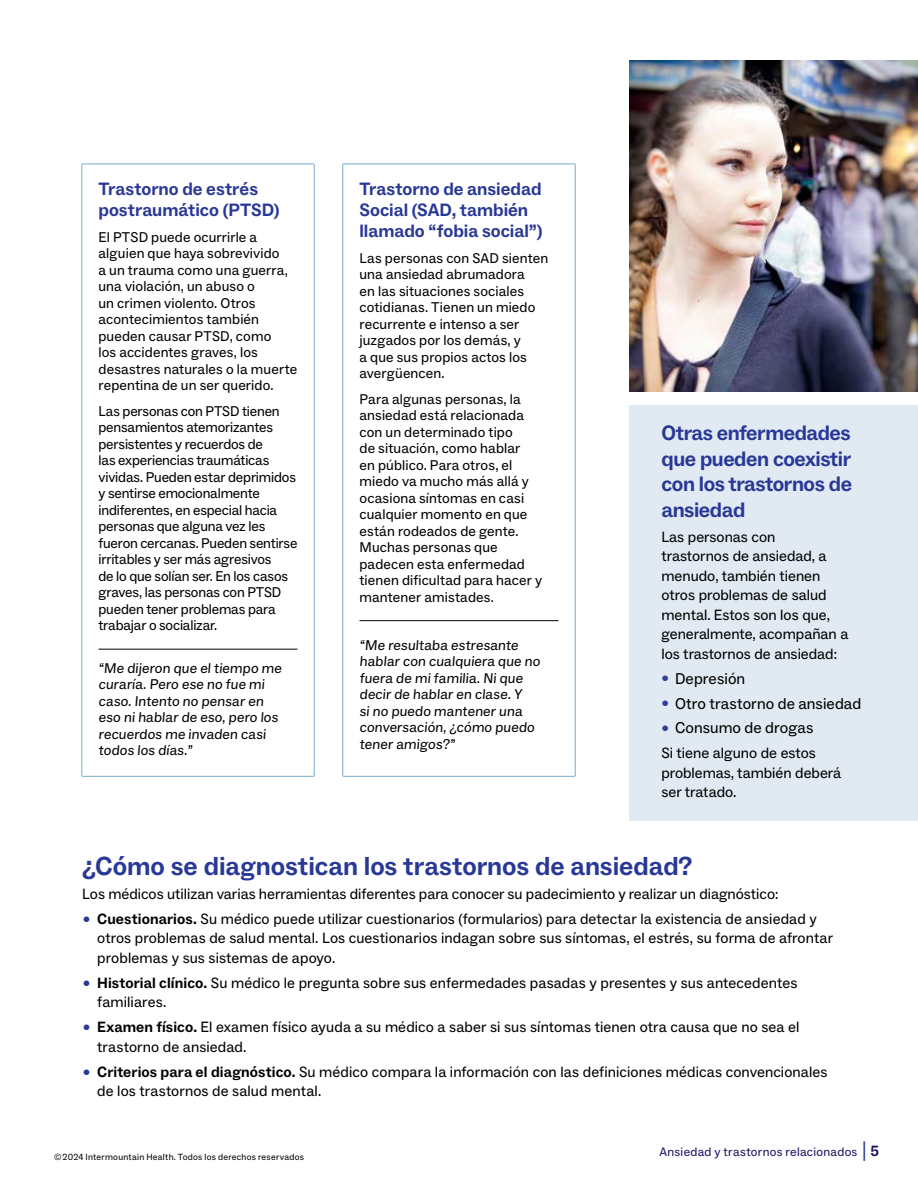
<style>
.page{position:relative;width:918px;height:1188px;background:#fff}
.page>*{position:absolute;margin:0;border:0;box-sizing:border-box;transform-origin:0 0}
.Head_2{font:700 26.25px "ABC Social";color:#293896}
.toc_head{font:700 21px/25.5px "ABC Social";letter-spacing:-.02em;color:#293896;text-align:justify}
.head_1{font:700 18px/21px "ABC Social";color:#293896}
.t1{font:15.75px "ABC Social";letter-spacing:.005em;color:#000}
.toc_text_tight{font:15px/19.5px "ABC Social";letter-spacing:.005em;color:#000}
.Main_tight_1{font:15px "ABC Social";color:#000}
.Text_Rule_Line{font:14.25px/16.5px "ABC Social";letter-spacing:.01em;color:#000}
.Text_Rule_Line-2{font:14.25px/16.5px "ABC Social";letter-spacing:-.01em;color:#000}
.Quote_Tight{font:14.25px/16.5px "ABC Social";color:#000}
.t2{font:12.3px "ABC Social";letter-spacing:.025em;color:#1b1464}
.t3{font:9px "ABC Social";letter-spacing:.025em;color:#000}
.s1{font-size:13.5px;color:#323f99}
.s2{font-size:13.5px;color:#293896}
.s3{font-weight:700}
.s4{font-size:19.5px;color:#293896}
.s5{font-weight:700;font-size:15px}
</style>
<div class="page">
<div style="left:630px;top:405px;width:288px;height:416px;background:#e1eaf2"></div>
<hr style="left:99px;top:649px;width:198px;height:1px;background:#000">
<div style="left:81px;top:163px;width:234px;height:614px;border:1px solid #88b6d4"></div>
<hr style="left:360px;top:620px;width:198px;height:1px;background:#000">
<div style="left:342px;top:163px;width:234px;height:614px;border:1px solid #88b6d4"></div>
<img style="left:630px;top:60px;width:288px;height:332px">
<p class="head_1" style="left:99px;top:179px;width:182px">Trastorno de estrés postraumático (PTSD)</p>
<p class="Text_Rule_Line" style="left:99px;top:229px;width:200px">El PTSD puede ocurrirle a alguien que haya sobrevivido<br>a un trauma como una guerra, una violación, un abuso o<br>un crimen violento. Otros acontecimientos también pueden causar PTSD, como<br>los accidentes graves, los desastres naturales o la muerte repentina de un ser querido.</p>
<p class="Text_Rule_Line-2" style="left:99px;top:403px;width:200px">Las personas con PTSD tienen pensamientos atemorizantes persistentes y recuerdos de<br>las experiencias traumáticas vividas. Pueden estar deprimidos y sentirse emocionalmente indiferentes, en especial hacia personas que alguna vez les fueron cercanas. Pueden sentirse irritables y ser más agresivos<br>de lo que solían ser. En los casos graves, las personas con PTSD pueden tener problemas para trabajar o socializar.</p>
<p class="Quote_Tight" style="left:99px;top:660px;width:186px">“Me dijeron que el tiempo me curaría. Pero ese no fue mi caso. Intento no pensar en eso ni hablar de eso, pero los recuerdos me invaden casi todos los días.”</p>
<p class="head_1" style="left:360px;top:179px;width:185px">Trastorno de ansiedad<br>Social (SAD, también llamado “fobia social”)</p>
<p class="Text_Rule_Line" style="left:360px;top:250px;width:190px">Las personas con SAD sienten una ansiedad abrumadora<br>en las situaciones sociales cotidianas. Tienen un miedo recurrente e intenso a ser juzgados por los demás, y<br>a que sus propios actos los avergüencen.</p>
<p class="Text_Rule_Line" style="left:360px;top:391px;width:184px">Para algunas personas, la ansiedad está relacionada con un determinado tipo<br>de situación, como hablar<br>en público. Para otros, el miedo va mucho más allá y ocasiona síntomas en casi cualquier momento en que están rodeados de gente.<br>Muchas personas que padecen esta enfermedad tienen dificultad para hacer y mantener amistades.</p>
<p class="Quote_Tight" style="left:360px;top:637px;width:184px">“Me resultaba estresante hablar con cualquiera que no fuera de mi familia. Ni que decir de hablar en clase. Y<br>si no puedo mantener una conversación, ¿cómo puedo tener amigos?”</p>
<p class="toc_head" style="left:662px;top:421px;width:192px">Otras enfermedades que pueden coexistir con los trastornos de ansiedad</p>
<p class="toc_text_tight" style="left:662px;top:527px;width:188px">Las personas con<br>trastornos de ansiedad, a menudo, también tienen otros problemas de salud mental. Estos son los que, generalmente, acompañan a los trastornos de ansiedad:</p>
<p class="t1" style="left:662px;top:669px;width:85px"><span class="s1">•</span> Depresión</p>
<p class="t1" style="left:662px;top:693px;width:201px"><span class="s1">•</span> Otro trastorno de ansiedad</p>
<p class="t1" style="left:662px;top:718px;width:154px"><span class="s1">•</span> Consumo de drogas</p>
<p class="toc_text_tight" style="left:662px;top:744px;width:181px">Si tiene alguno de estos problemas, también deberá ser tratado.</p>
<p class="Head_2" style="left:82px;top:850px;width:612px">¿Cómo se diagnostican los trastornos de ansiedad?</p>
<p class="Main_tight_1" style="left:82px;top:885px;width:698px">Los médicos utilizan varias herramientas diferentes para conocer su padecimiento y realizar un diagnóstico:</p>
<p class="toc_text_tight" style="left:97px;top:909px;width:738px;text-indent:-14px"><span class="s2">•</span> <span class="s3">Cuestionarios.</span> Su médico puede utilizar cuestionarios (formularios) para detectar la existencia de ansiedad y otros problemas de salud mental. Los cuestionarios indagan sobre sus síntomas, el estrés, su forma de afrontar problemas y sus sistemas de apoyo.</p>
<p class="toc_text_tight" style="left:97px;top:973px;width:702px;text-indent:-14px"><span class="s2">•</span> <span class="s3">Historial clínico.</span> Su médico le pregunta sobre sus enfermedades pasadas y presentes y sus antecedentes familiares.</p>
<p class="toc_text_tight" style="left:97px;top:1018px;width:704px;text-indent:-14px"><span class="s2">•</span> <span class="s3">Examen físico.</span> El examen físico ayuda a su médico a saber si sus síntomas tienen otra causa que no sea el trastorno de ansiedad.</p>
<p class="toc_text_tight" style="left:97px;top:1062px;width:732px;text-indent:-14px"><span class="s2">•</span> <span class="s3">Criterios para el diagnóstico.</span> Su médico compara la información con las definiciones médicas convencionales de los trastornos de salud mental.</p>
<p class="t3" style="left:54px;top:1152px;width:251px">© 2024 Intermountain Health. Todos los derechos reservados</p>
<p class="t2" style="left:659px;top:1144px;width:221px">Ansiedad y trastornos relacionados <span class="s4">|</span> <span class="s5">5</span></p>
</div>
